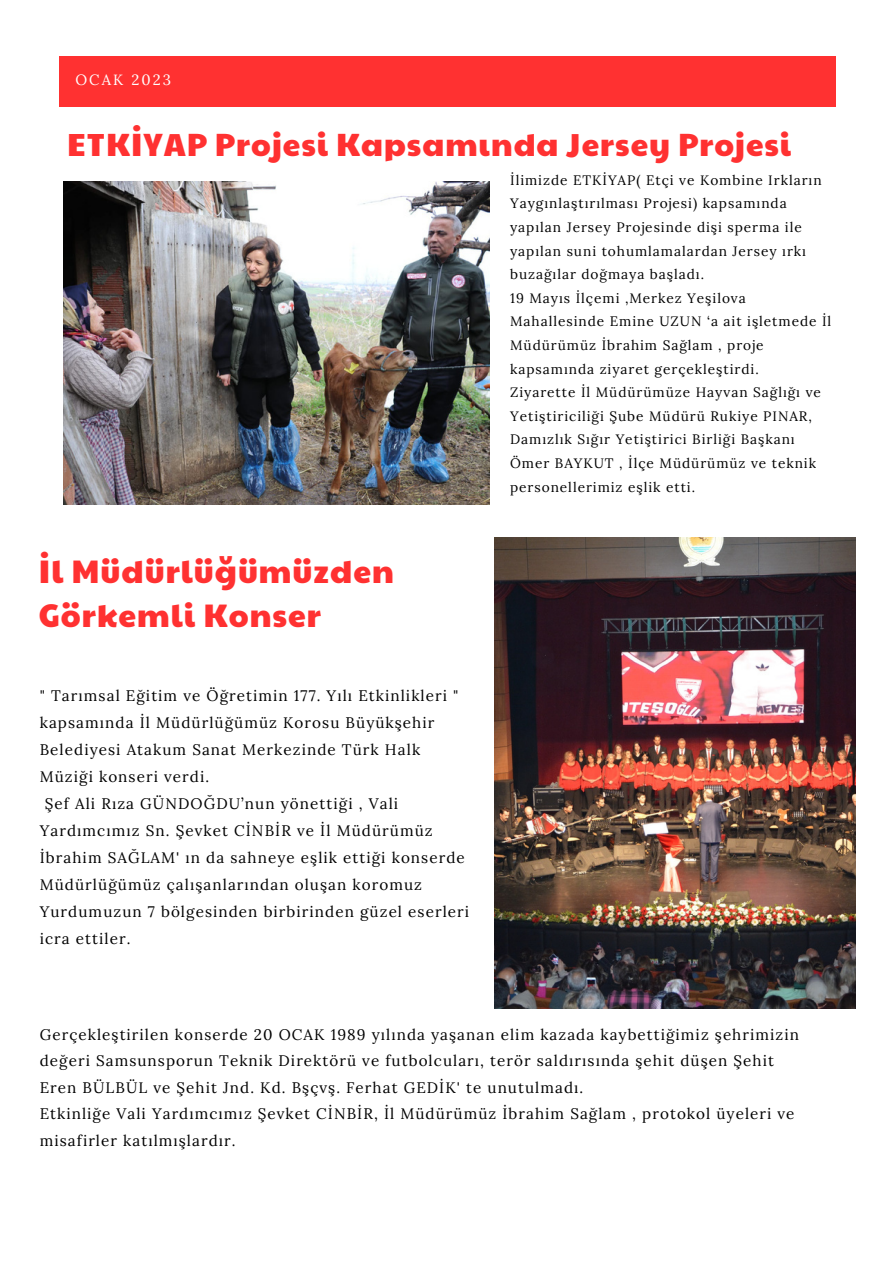
<style>
.page{position:relative;width:893px;height:1264px;background:#fff}
.page>*{position:absolute;margin:0;border:0;box-sizing:border-box;transform-origin:0 0}
.t1{font:31.8px/43.8px "Paytone One";letter-spacing:.03em;color:#ff3131}
.t2{font:31.5px "Paytone One";letter-spacing:.03em;color:#ff3131}
.t3{font:15.3px "Lora";letter-spacing:.07em;color:#000}
.t4{font:15.15px/26.4px "Lora";letter-spacing:.07em;color:#000}
.t5{font:14.85px "Lora";letter-spacing:.14em;color:#fff}
.t6{font:13.65px/23.5px "Lora";letter-spacing:.07em;color:#000}
</style>
<div class="page">
<img style="left:64px;top:182px;width:425px;height:322px">
<div style="left:59px;top:56px;width:776px;height:51px;background:#ff3131"></div>
<img style="left:494px;top:537px;width:361px;height:471px">
<p class="t5" style="left:75px;top:70px;width:97px">OCAK 2023</p>
<h2 class="t2" style="left:67px;top:121px;width:724px">ETKİYAP Projesi Kapsamında Jersey Projesi</h2>
<h1 class="t1" style="left:39px;top:548px;width:356px">İl Müdürlüğümüzden<br>Görkemli Konser</h1>
<p class="t3" style="left:40px;top:685px;width:420px">" Tarımsal Eğitim ve Öğretimin 177. Yılı Etkinlikleri "</p>
<p class="t3" style="left:40px;top:712px;width:396px">kapsamında İl Müdürlüğümüz Korosu Büyükşehir</p>
<p class="t3" style="left:40px;top:739px;width:382px">Belediyesi Atakum Sanat Merkezinde Türk Halk</p>
<p class="t3" style="left:40px;top:766px;width:171px">Müziği konseri verdi.</p>
<p class="t3" style="left:45px;top:793px;width:355px">Şef Ali Rıza GÜNDOĞDU’nun yönettiği , Vali</p>
<p class="t3" style="left:40px;top:820px;width:394px">Yardımcımız Sn. Şevket CİNBİR ve İl Müdürümüz</p>
<p class="t3" style="left:40px;top:847px;width:426px">İbrahim SAĞLAM' ın da sahneye eşlik ettiği konserde</p>
<p class="t3" style="left:40px;top:874px;width:384px">Müdürlüğümüz çalışanlarından oluşan koromuz</p>
<p class="t3" style="left:40px;top:901px;width:431px">Yurdumuzun 7 bölgesinden birbirinden güzel eserleri</p>
<p class="t3" style="left:40px;top:928px;width:92px">icra ettiler.</p>
<p class="t6" style="left:510px;top:168px;width:323px">İlimizde ETKİYAP( Etçi ve Kombine Irkların Yaygınlaştırılması Projesi) kapsamında yapılan Jersey Projesinde dişi sperma ile yapılan suni tohumlamalardan Jersey ırkı buzağılar doğmaya başladı.<br>19 Mayıs İlçemi ,Merkez Yeşilova Mahallesinde Emine UZUN ‘a ait işletmede İl Müdürümüz İbrahim Sağlam , proje kapsamında ziyaret gerçekleştirdi.<br>Ziyarette İl Müdürümüze Hayvan Sağlığı ve Yetiştiriciliği Şube Müdürü Rukiye PINAR, Damızlık Sığır Yetiştirici Birliği Başkanı Ömer BAYKUT , İlçe Müdürümüz ve teknik personellerimiz eşlik etti.</p>
<p class="t4" style="left:40px;top:1021px;width:760px">Gerçekleştirilen konserde 20 OCAK 1989 yılında yaşanan elim kazada kaybettiğimiz şehrimizin değeri Samsunsporun Teknik Direktörü ve futbolcuları, terör saldırısında şehit düşen Şehit Eren BÜLBÜL ve Şehit Jnd. Kd. Bşçvş. Ferhat GEDİK' te unutulmadı.<br>Etkinliğe Vali Yardımcımız Şevket CİNBİR, İl Müdürümüz İbrahim Sağlam , protokol üyeleri ve misafirler katılmışlardır.</p>
</div>
